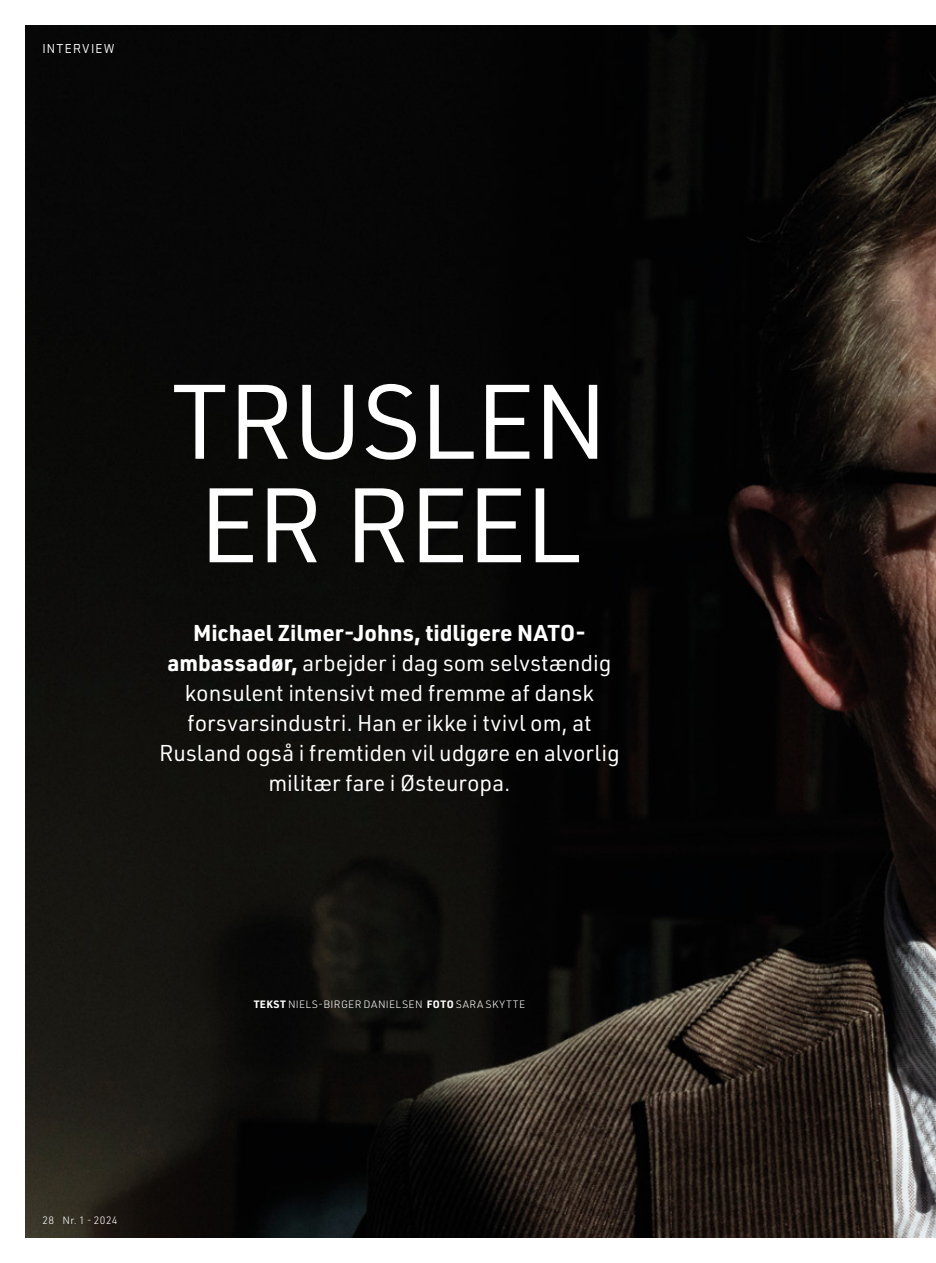
<style>
.page{position:relative;width:936px;height:1263px;background:#fff}
.page>*{position:absolute;margin:0;border:0;box-sizing:border-box;transform-origin:0 0}
.t1{font:103.5px/103.5px "URWDIN";letter-spacing:-.02em;color:#fff}
.t2{font:22.5px/30px "URWDIN";color:#fff;text-align:center}
.t3{font:13.5px "Stratum 1";letter-spacing:.09em;color:#fff}
.t4{font:300 10.5px "URWDIN";letter-spacing:.035em;color:#fff}
.s1{font-weight:700}
</style>
<div class="page">
<img style="left:26px;top:26px;width:909px;height:1211px">
<p class="t3" style="left:43px;top:40px;width:74px">INTERVIEW</p>
<h1 class="t1" style="left:171px;top:367px;width:438px">TRUSLEN<br>ER REEL</h1>
<p class="t2" style="left:159px;top:617px;width:462px"><span class="s1">Michael Zilmer-Johns, tidligere NATO&shy;ambassadør,</span> arbejder i dag som selvstændig konsulent intensivt med fremme af dansk forsvarsindustri. Han er ikke i tvivl om, at Rusland også i fremtiden vil udgøre en alvorlig militær fare i Østeuropa.</p>
<p class="t4" style="left:254px;top:997px;width:273px"><span class="s1">TEKST</span> NIELS-BIRGER DANIELSEN <span class="s1">FOTO</span> SARA SKYTTE</p>
<p class="t4" style="left:43px;top:1213px;width:76px">28 Nr. 1 - 2024</p>
</div>
